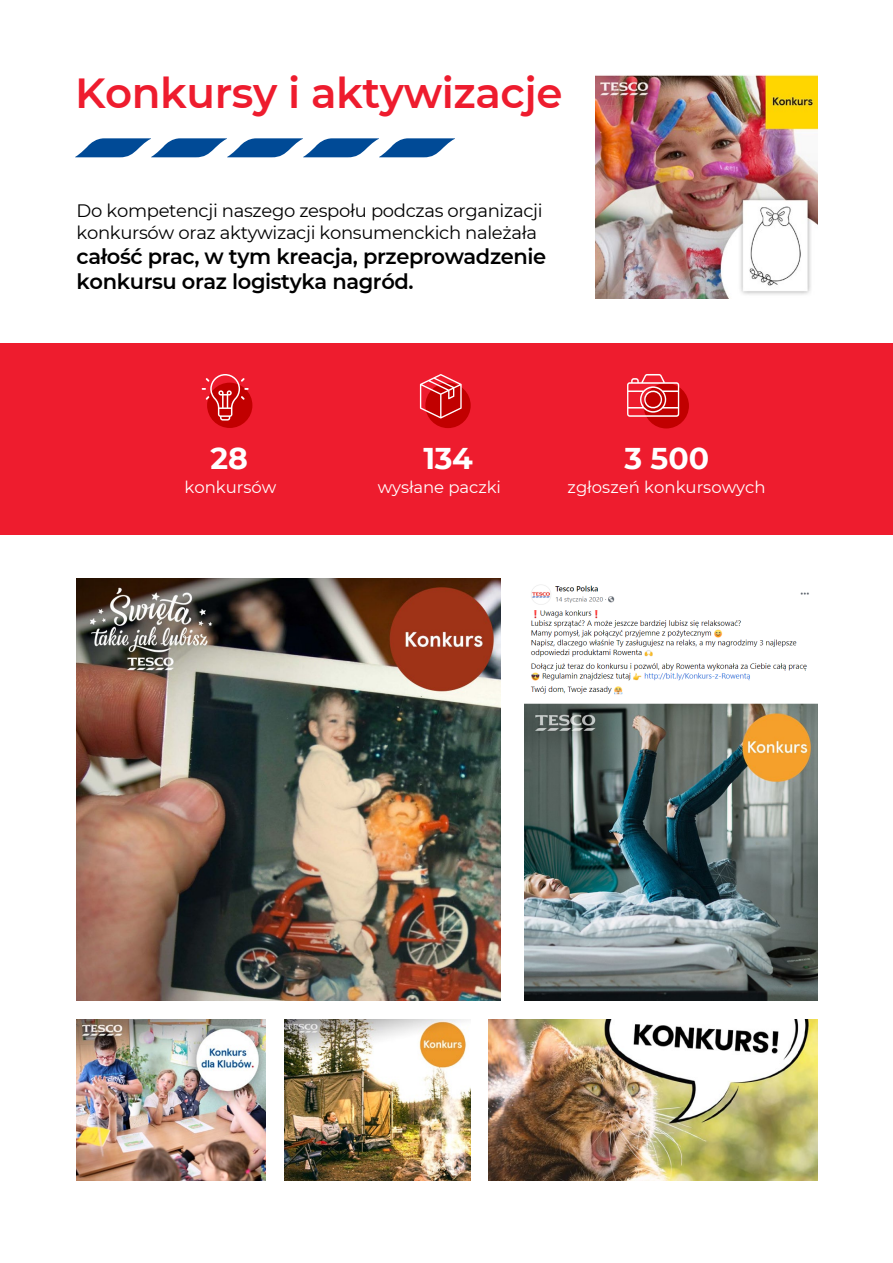
<style>
.page{position:relative;width:893px;height:1263px;background:#fff}
.page>*{position:absolute;margin:0;border:0;box-sizing:border-box;transform-origin:0 0}
.t1{font:600 42px "Montserrat";letter-spacing:-.01em;color:#ee1c2e}
.t2{font:700 30px "Montserrat";color:#fff}
.t3{font:600 21px/25.2px "Montserrat";letter-spacing:-.02em;color:#000}
.t4{font:18px/21.6px "Montserrat";letter-spacing:-.02em;color:#000}
.t5{font:16.5px "Montserrat";color:#fff}
</style>
<div class="page">
<svg style="left:75px;top:138px;width:380px;height:19px"></svg>
<div style="left:0;top:343px;width:893px;height:192px;background:#ee1c2e"></div>
<div style="left:207px;top:383px;width:45px;height:45px;background:#c10000;border-radius:50%"></div>
<div style="left:425px;top:383px;width:46px;height:45px;background:#c10000;border-radius:50%"></div>
<div style="left:644px;top:383px;width:45px;height:45px;background:#c10000;border-radius:50%"></div>
<img style="left:595px;top:75px;width:222px;height:224px">
<img style="left:77px;top:578px;width:423px;height:423px">
<img style="left:77px;top:1020px;width:189px;height:161px">
<img style="left:284px;top:1020px;width:186px;height:161px">
<svg style="left:420px;top:374px;width:42px;height:44px"></svg>
<svg style="left:202px;top:374px;width:47px;height:47px"></svg>
<svg style="left:627px;top:374px;width:52px;height:43px"></svg>
<img style="left:524px;top:584px;width:293px;height:417px">
<img style="left:489px;top:1020px;width:328px;height:161px">
<h1 class="t1" style="left:75px;top:64px;width:489px">Konkursy i aktywizacje</h1>
<p class="t4" style="left:77px;top:199px;width:467px">Do kompetencji naszego zespołu podczas organizacji konkursów oraz aktywizacji konsumenckich należała</p>
<p class="t3" style="left:77px;top:243px;width:471px">całość prac, w tym kreacja, przeprowadzenie konkursu oraz logistyka nagród.</p>
<h2 class="t2" style="left:211px;top:436px;width:39px">28</h2>
<p class="t5" style="left:184px;top:475px;width:93px">konkursów</p>
<h2 class="t2" style="left:424px;top:436px;width:51px">134</h2>
<p class="t5" style="left:378px;top:475px;width:125px">wysłane paczki</p>
<h2 class="t2" style="left:624px;top:436px;width:86px">3 500</h2>
<p class="t5" style="left:568px;top:475px;width:200px">zgłoszeń konkursowych</p>
</div>
